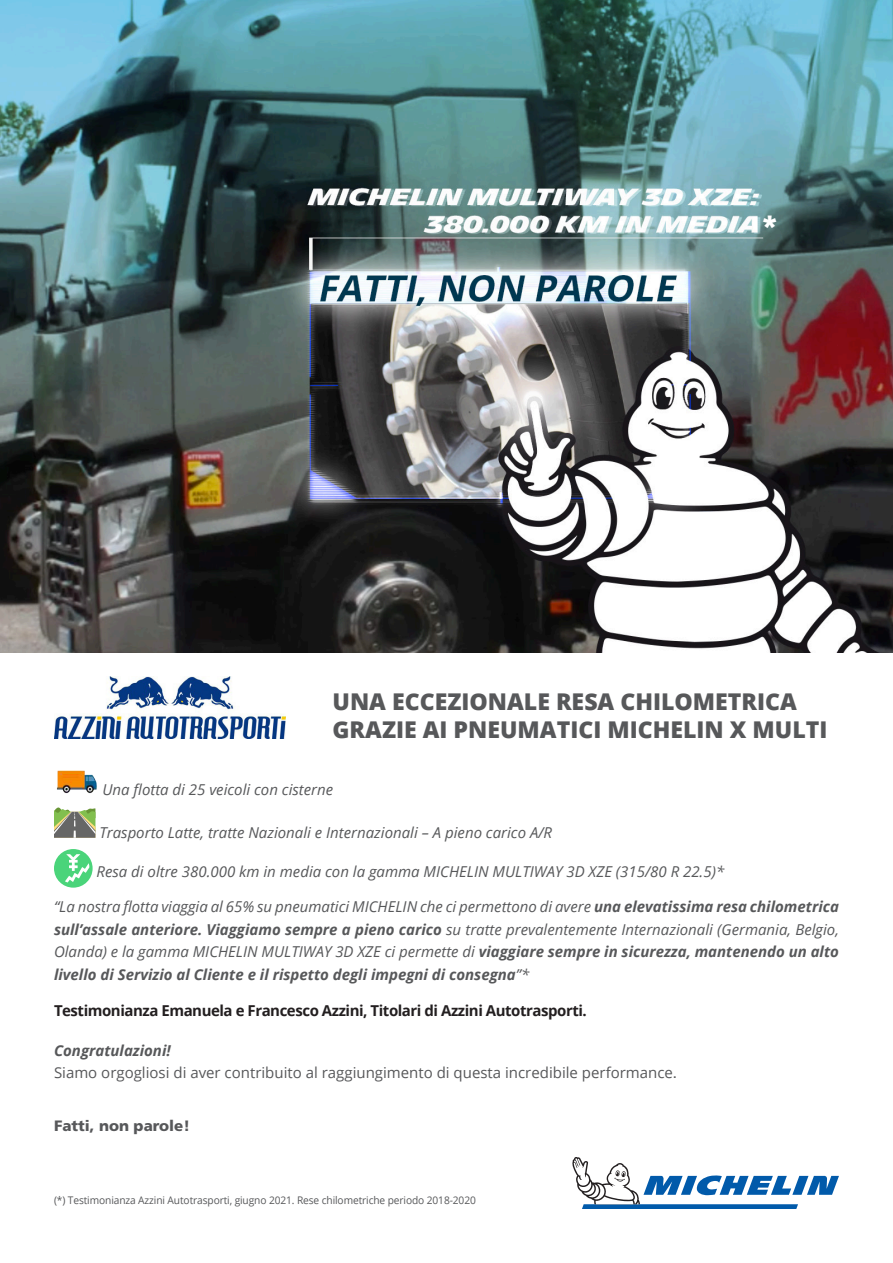
<style>
.page{position:relative;width:893px;height:1263px;background:#fff}
.page>*{position:absolute;margin:0;border:0;box-sizing:border-box;transform-origin:0 0}
.t1{font:700 27px "Michelin";color:#fff}
.t2{font:800 23.1px "Open Sans";color:#57585a}
.t3{font:italic 700 15px/22.5px "Open Sans";color:#57585a;text-align:justify}
.t4{font:italic 15px "Open Sans";color:#57585a}
.t5{font:15px "Open Sans";color:#57585a}
.t6{font:700 15px "Open Sans";letter-spacing:-.03em;color:#231f20}
.t7{font:900 15px "Frutiger LT Std";color:#57585a}
.t8{font:10.5px "Open Sans";letter-spacing:-.01em;color:#57585a}
.s1{font-weight:400}
.s2{font-family:"Frutiger LT Std"}
</style>
<div class="page">
<img style="left:57px;top:770px;width:40px;height:24px">
<svg style="left:54px;top:807px;width:41px;height:31px"></svg>
<div style="left:54px;top:849px;width:39px;height:39px;background:#4ad47a;border-radius:50%"></div>
<svg style="left:65px;top:854px;width:24px;height:28px"></svg>
<svg style="left:572px;top:1157px;width:267px;height:52px"></svg>
<img style="left:0;top:0;width:893px;height:653px">
<img style="left:54px;top:676px;width:231px;height:62px">
<p class="t1" style="left:761px;top:209px;width:16px">*</p>
<p class="t2" style="left:333px;top:684px;width:466px">UNA ECCEZIONALE RESA CHILOMETRICA</p>
<p class="t2" style="left:333px;top:712px;width:496px">GRAZIE AI PNEUMATICI MICHELIN X MULTI</p>
<p class="t4" style="left:102px;top:779px;width:232px">Una flotta di 25 veicoli con cisterne</p>
<p class="t4" style="left:99px;top:822px;width:454px">Trasporto Latte, tratte Nazionali e Internazionali – A pieno carico A/R</p>
<p class="t4" style="left:96px;top:861px;width:629px">Resa di oltre 380.000 km in media con la gamma MICHELIN MULTIWAY 3D XZE (315/80 R 22.5)*</p>
<p class="t3" style="left:54px;top:895px;width:786px"><span class="s1">“La nostra flotta viaggia al 65% su pneumatici MICHELIN che ci permettono di avere</span> una elevatissima resa chilometrica sull’assale anteriore. Viaggiamo sempre a pieno carico <span class="s1">su tratte prevalentemente Internazionali (Germania, Belgio, Olanda) e la gamma MICHELIN MULTIWAY 3D XZE ci permette di</span> viaggiare sempre in sicurezza, mantenendo un alto livello di Servizio al Cliente e il rispetto degli impegni di consegna<span class="s1">”*</span></p>
<p class="t6" style="left:54px;top:999px;width:534px">Testimonianza Emanuela e Francesco Azzini, Titolari di Azzini Autotrasporti.</p>
<p class="t3" style="left:54px;top:1039px;width:118px">Congratulazioni!</p>
<p class="t5" style="left:54px;top:1062px;width:625px">Siamo orgogliosi di aver contribuito al raggiungimento di questa incredibile performance<span class="s2">.</span></p>
<p class="t7" style="left:54px;top:1117px;width:138px">Fatti, non parole!</p>
<p class="t8" style="left:54px;top:1193px;width:423px">(*) Testimonianza Azzini Autotrasporti, giugno 2021. Rese chilometriche periodo 2018-2020</p>
</div>
